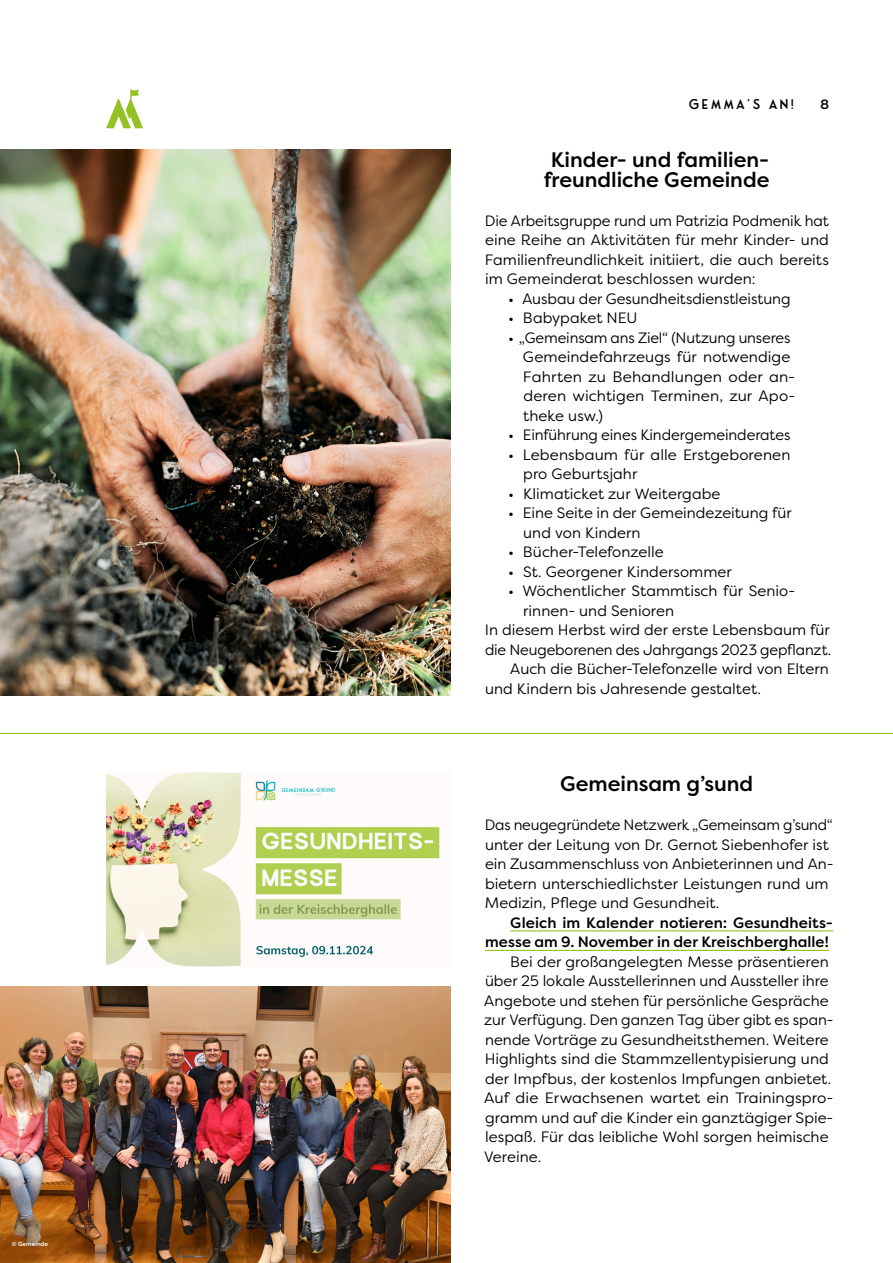
<style>
.page{position:relative;width:893px;height:1263px;background:#fff}
.page>*{position:absolute;margin:0;border:0;box-sizing:border-box;transform-origin:0 0}
.Fließtext{font:500 21px/19.5px "Filson Pro";color:#000;text-align:center}
.Fließtext-2{font:15px/19.5px "Filson Pro";color:#000}
.Fließtext-3{font:500 15px/19.5px "Filson Pro";letter-spacing:.01em;color:#000;text-align:right}
.t1{font:13.5px "Fonseca Rounded";letter-spacing:.15em;color:#000}
.t2{font:500 13.5px "Filson Pro";color:#000}
.t3{font:500 6px "Filson Pro";color:#fff}
</style>
<div class="page">
<svg style="left:106px;top:89px;width:37px;height:39px"></svg>
<hr style="left:0;top:733px;width:893px;height:1px;background:#94c123">
<img style="left:0;top:149px;width:451px;height:546px">
<img style="left:106px;top:772px;width:334px;height:195px">
<hr style="left:510px;top:930px;width:323px;height:1px;background:#94c123">
<hr style="left:485px;top:950px;width:344px;height:1px;background:#94c123">
<img style="left:0;top:986px;width:451px;height:277px">
<p class="t3" style="left:12px;top:1239px;width:38px">© Gemeinde</p>
<p class="t1" style="left:689px;top:96px;width:107px">GEMMA’S AN!</p>
<p class="t2" style="left:820px;top:95px;width:11px">8</p>
<p class="Fließtext" style="left:544px;top:150px;width:227px">Kinder- und familien&shy;freundliche Gemeinde</p>
<p class="Fließtext-2" style="left:485px;top:210px;width:346px;text-align:justify">Die Arbeitsgruppe rund um Patrizia Podmenik hat eine Reihe an Aktivitäten für mehr Kinder- und Familienfreundlichkeit initiiert, die auch bereits im Gemeinderat beschlossen wurden:</p>
<p class="Fließtext-2" style="left:508px;top:288px;width:284px">• Ausbau der Gesundheitsdienstleistung</p>
<p class="Fließtext-2" style="left:508px;top:308px;width:131px">• Babypaket NEU</p>
<p class="Fließtext-2" style="left:523px;top:327px;width:274px;text-indent:-15px">• „Gemeinsam ans Ziel“ (Nutzung unseres<br>Gemeindefahrzeugs für notwendige<br>Fahrten zu Behandlungen oder an&shy;deren wichtigen Terminen, zur Apo&shy;theke usw.)</p>
<p class="Fließtext-2" style="left:508px;top:425px;width:284px">• Einführung eines Kindergemeinderates</p>
<p class="Fließtext-2" style="left:523px;top:444px;width:269px;text-indent:-15px">• Lebensbaum für alle Erstgeborenen pro Geburtsjahr</p>
<p class="Fließtext-2" style="left:508px;top:483px;width:214px">• Klimaticket zur Weitergabe</p>
<p class="Fließtext-2" style="left:523px;top:503px;width:270px;text-indent:-15px">• Eine Seite in der Gemeindezeitung für und von Kindern</p>
<p class="Fließtext-2" style="left:508px;top:542px;width:157px">• Bücher-Telefonzelle</p>
<p class="Fließtext-2" style="left:508px;top:561px;width:225px">• St. Georgener Kindersommer</p>
<p class="Fließtext-2" style="left:523px;top:581px;width:273px;text-indent:-15px">• Wöchentlicher Stammtisch für Senio&shy;rinnen- und Senioren</p>
<p class="Fließtext-2" style="left:485px;top:620px;width:348px">In diesem Herbst wird der erste Lebensbaum für die Neugeborenen des Jahrgangs 2023 gepflanzt.</p>
<p class="Fließtext-2" style="left:485px;top:659px;width:345px;text-indent:25px">Auch die Bücher-Telefonzelle wird von Eltern und Kindern bis Jahresende gestaltet.</p>
<p class="Fließtext" style="left:560px;top:774px;width:195px">Gemeinsam g’sund</p>
<p class="Fließtext-2" style="left:485px;top:815px;width:350px">Das neugegründete Netzwerk „Gemeinsam g’sund“ unter der Leitung von Dr. Gernot Siebenhofer ist ein Zusammenschluss von Anbieterinnen und An&shy;bietern unterschiedlichster Leistungen rund um Medizin, Pflege und Gesundheit.</p>
<p class="Fließtext-3" style="left:485px;top:912px;width:349px">Gleich im Kalender notieren: Gesundheits&shy;messe am 9. November in der Kreischberghalle!</p>
<p class="Fließtext-2" style="left:484px;top:951px;width:351px;text-indent:26px">Bei der großangelegten Messe präsentieren über 25 lokale Ausstellerinnen und Aussteller ihre Angebote und stehen für persönliche Gespräche zur Verfügung. Den ganzen Tag über gibt es span&shy;nende Vorträge zu Gesundheitsthemen. Weitere Highlights sind die Stammzellentypisierung und der Impfbus, der kostenlos Impfungen anbietet.<br>Auf die Erwachsenen wartet ein Trainingspro&shy;gramm und auf die Kinder ein ganztägiger Spie&shy;lespaß. Für das leibliche Wohl sorgen heimische Vereine.</p>
</div>
